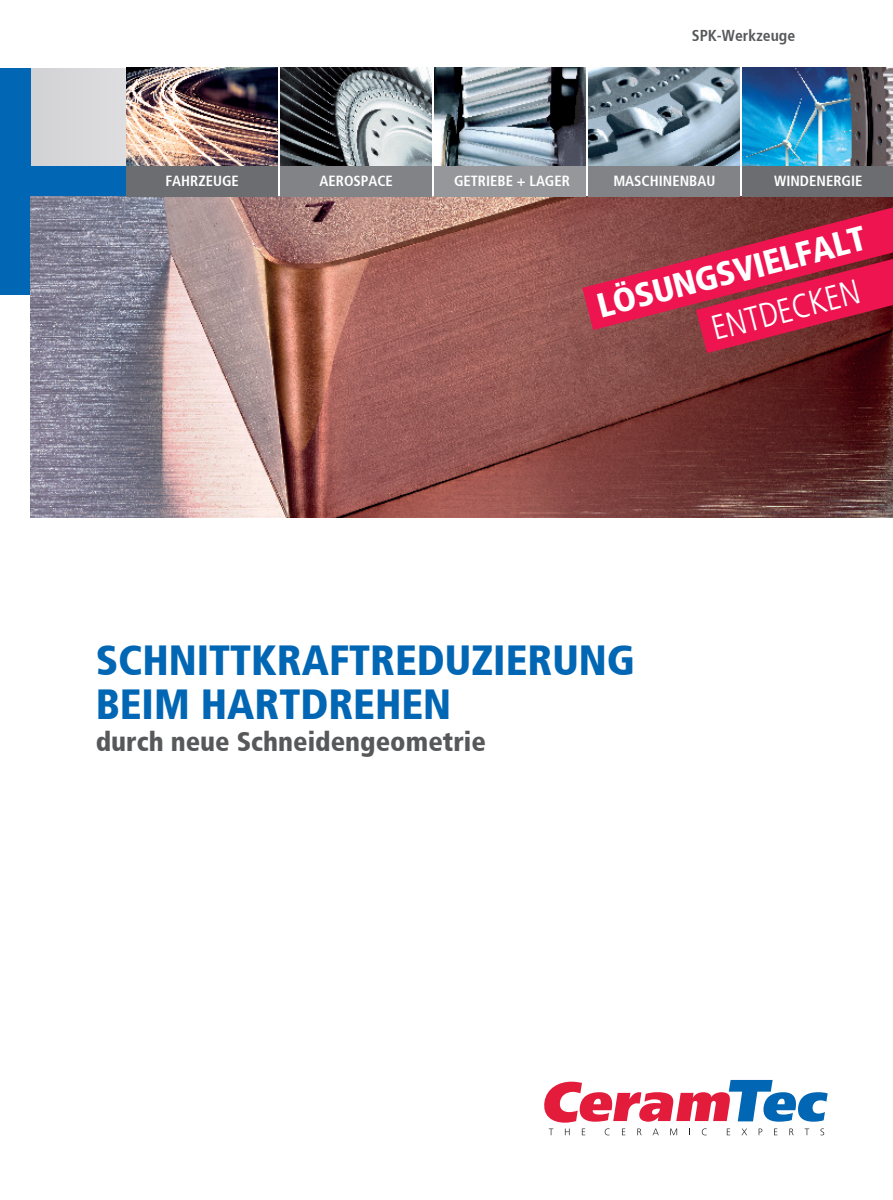
<style>
.page{position:relative;width:893px;height:1200px;background:#fff}
.page>*{position:absolute;margin:0;border:0;box-sizing:border-box;transform-origin:0 0}
.t1{font:900 condensed 42px/43.7px "Frutiger";color:#0166b3}
.t2{font:900 condensed 34.2px "Frutiger";color:#fff}
.Einf__Abs{font:300 condensed 34.2px "Frutiger";color:#fff}
.t3{font:900 condensed 27px "Frutiger";color:#57585a}
.t4{font:700 condensed 15.75px "Frutiger";color:#57585a}
.t5{font:700 condensed 14.7px "Frutiger";color:#fff}
</style>
<div class="page">
<div style="left:30px;top:68px;width:96px;height:98px;background:#d7d8da"></div>
<div style="left:0;top:166px;width:128px;height:30px;background:#0166b3"></div>
<div style="left:0;top:68px;width:30px;height:226px;background:#0166b3"></div>
<img style="left:30px;top:196px;width:863px;height:321px">
<img style="left:126px;top:68px;width:151px;height:98px">
<img style="left:280px;top:68px;width:151px;height:98px">
<img style="left:434px;top:68px;width:151px;height:98px">
<img style="left:588px;top:68px;width:151px;height:98px">
<img style="left:742px;top:68px;width:151px;height:98px">
<div style="left:126px;top:166px;width:151px;height:30px;background:#6c6d70"></div>
<div style="left:280px;top:166px;width:151px;height:30px;background:#818386"></div>
<div style="left:434px;top:166px;width:151px;height:30px;background:#95979a"></div>
<div style="left:588px;top:166px;width:151px;height:30px;background:#818386"></div>
<div style="left:742px;top:166px;width:151px;height:30px;background:#6c6d70"></div>
<svg style="left:582px;top:207px;width:311px;height:146px;background:#b22945"></svg>
<svg style="left:544px;top:1079px;width:284px;height:43px"></svg>
<svg style="left:549px;top:1128px;width:4px;height:6px"></svg>
<svg style="left:565px;top:1128px;width:5px;height:6px"></svg>
<svg style="left:582px;top:1128px;width:3px;height:6px"></svg>
<svg style="left:605px;top:1128px;width:5px;height:6px"></svg>
<svg style="left:622px;top:1128px;width:3px;height:6px"></svg>
<svg style="left:637px;top:1128px;width:4px;height:6px"></svg>
<svg style="left:653px;top:1128px;width:6px;height:6px"></svg>
<svg style="left:670px;top:1128px;width:7px;height:6px"></svg>
<svg style="left:702px;top:1128px;width:5px;height:6px"></svg>
<svg style="left:727px;top:1128px;width:3px;height:6px"></svg>
<svg style="left:741px;top:1128px;width:6px;height:6px"></svg>
<svg style="left:759px;top:1128px;width:3px;height:6px"></svg>
<svg style="left:774px;top:1128px;width:3px;height:6px"></svg>
<svg style="left:789px;top:1128px;width:5px;height:6px"></svg>
<svg style="left:805px;top:1128px;width:4px;height:6px"></svg>
<svg style="left:820px;top:1128px;width:4px;height:6px"></svg>
<p class="t4" style="left:692px;top:27px;width:105px">SPK-Werkzeuge</p>
<p class="t5" style="left:166px;top:172px;width:75px">FAHRZEUGE</p>
<p class="t5" style="left:320px;top:172px;width:75px">AEROSPACE</p>
<p class="t5" style="left:454px;top:172px;width:117px">GETRIEBE + LAGER</p>
<p class="t5" style="left:613px;top:172px;width:103px">MASCHINENBAU</p>
<p class="t5" style="left:774px;top:172px;width:90px">WINDENERGIE</p>
<h2 class="t2" style="left:593px;top:288px;width:277px;rotate:-15deg">LÖSUNGSVIELFALT</h2>
<p class="Einf__Abs" style="left:707px;top:311px;width:154px;rotate:-15deg">ENTDECKEN</p>
<p class="t1" style="left:96px;top:638px;width:541px">SCHNITTKRAFTREDUZIERUNG<br>BEIM HARTDREHEN</p>
<p class="t3" style="left:96px;top:725px;width:392px">durch neue Schneidengeometrie</p>
</div>
